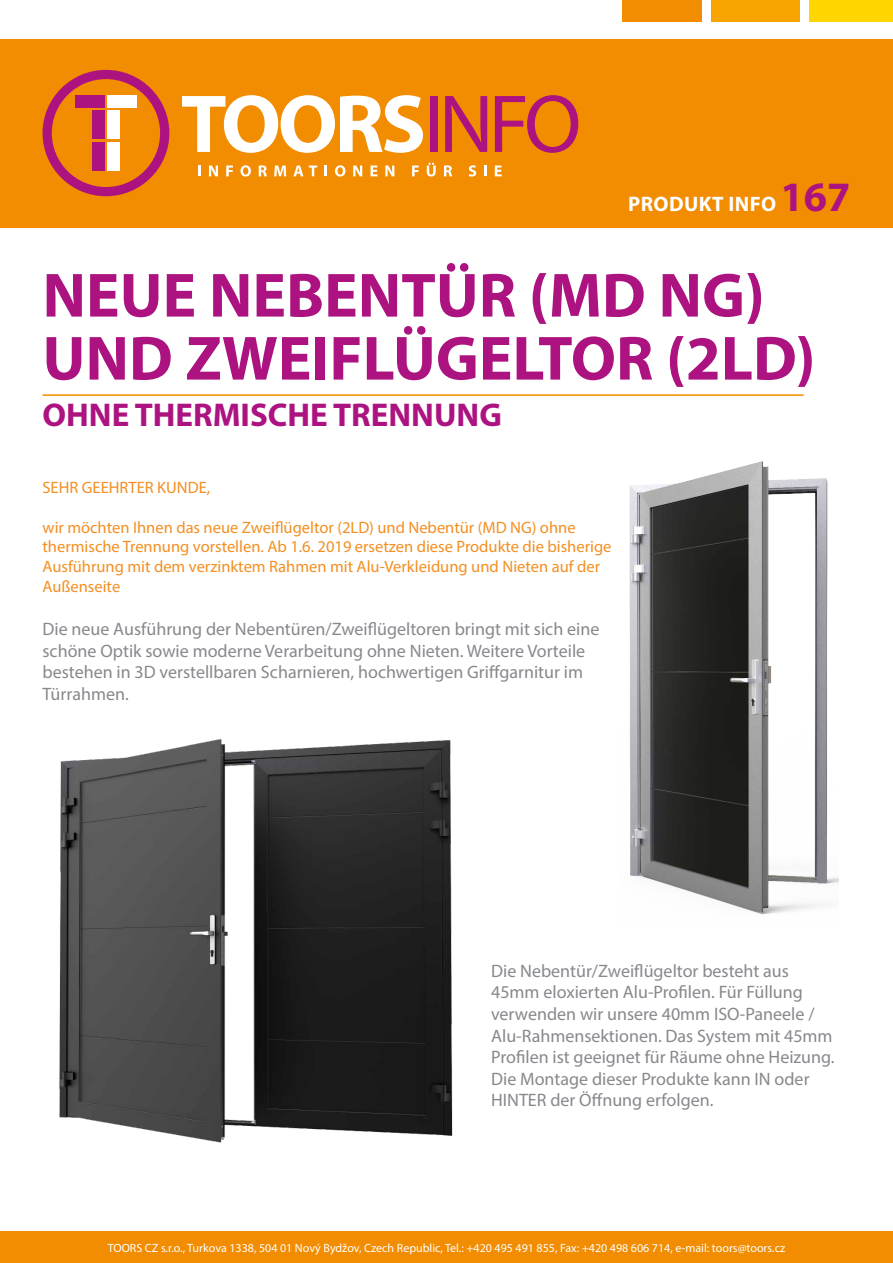
<style>
.page{position:relative;width:893px;height:1263px;background:#fff}
.page>*{position:absolute;margin:0;border:0;box-sizing:border-box;transform-origin:0 0}
.t1{font:700 63px/63px "Myriad Pro";color:#ac1280}
.t2{font:700 33px "Myriad Pro";color:#ad1380}
.t3{font:700 21px "Myriad Pro";letter-spacing:.02em;color:#fff}
.t4{font:18px/21.6px "Myriad Pro";color:#86888c}
.t5{font:16.5px/19.8px "Myriad Pro";color:#f38f22}
.t6{font:12px "Myriad Pro";color:#fff}
.s1{font-size:42px;color:#ad1380}
</style>
<div class="page">
<div style="left:0;top:39px;width:893px;height:189px;background:#f28c00"></div>
<div style="left:0;top:1231px;width:893px;height:32px;background:#f28c00"></div>
<div style="left:809px;top:0;width:84px;height:22px;background:#ffd600"></div>
<div style="left:712px;top:0;width:88px;height:22px;background:#f7a400"></div>
<div style="left:623px;top:0;width:79px;height:22px;background:#f28c00"></div>
<svg style="left:43px;top:70px;width:126px;height:126px"></svg>
<svg style="left:182px;top:95px;width:241px;height:58px"></svg>
<svg style="left:198px;top:165px;width:3px;height:11px"></svg>
<svg style="left:209px;top:165px;width:9px;height:11px"></svg>
<svg style="left:226px;top:165px;width:7px;height:11px"></svg>
<svg style="left:240px;top:165px;width:11px;height:12px"></svg>
<svg style="left:259px;top:165px;width:8px;height:11px"></svg>
<svg style="left:274px;top:165px;width:12px;height:11px"></svg>
<svg style="left:293px;top:165px;width:10px;height:11px"></svg>
<svg style="left:309px;top:165px;width:8px;height:11px"></svg>
<svg style="left:325px;top:165px;width:2px;height:11px"></svg>
<svg style="left:335px;top:165px;width:10px;height:12px"></svg>
<svg style="left:353px;top:165px;width:9px;height:11px"></svg>
<svg style="left:371px;top:165px;width:6px;height:11px"></svg>
<svg style="left:385px;top:165px;width:9px;height:11px"></svg>
<svg style="left:412px;top:165px;width:7px;height:11px"></svg>
<svg style="left:427px;top:163px;width:9px;height:14px"></svg>
<svg style="left:444px;top:165px;width:8px;height:11px"></svg>
<svg style="left:469px;top:165px;width:7px;height:12px"></svg>
<svg style="left:484px;top:165px;width:2px;height:11px"></svg>
<svg style="left:495px;top:165px;width:7px;height:11px"></svg>
<div style="left:430px;top:96px;width:7px;height:56px;background:#ad1380"></div>
<svg style="left:445px;top:96px;width:42px;height:56px"></svg>
<svg style="left:495px;top:95px;width:83px;height:58px"></svg>
<hr style="left:43px;top:394px;width:761px;height:2px;background:#f28c00">
<img style="left:59px;top:739px;width:394px;height:404px">
<img style="left:629px;top:461px;width:210px;height:454px">
<p class="t3" style="left:628px;top:190px;width:224px">PRODUKT INFO <span class="s1">167</span></p>
<h1 class="t1" style="left:43px;top:262px;width:774px">NEUE NEBENTÜR (MD NG)<br>UND ZWEIFLÜGELTOR (2LD)</h1>
<h2 class="t2" style="left:43px;top:393px;width:461px">OHNE THERMISCHE TRENNUNG</h2>
<p class="t5" style="left:43px;top:477px;width:169px">SEHR GEEHRTER KUNDE,</p>
<p class="t5" style="left:43px;top:517px;width:570px">wir möchten Ihnen das neue Zweiflügeltor (2LD) und Nebentür (MD NG) ohne thermische Trennung vorstellen. Ab 1.6. 2019 ersetzen diese Produkte die bisherige Ausführung mit dem verzinktem Rahmen mit Alu-Verkleidung und Nieten auf der Außenseite</p>
<p class="t4" style="left:43px;top:618px;width:558px">Die neue Ausführung der Nebentüren/Zweiflügeltoren bringt mit sich eine schöne Optik sowie moderne Verarbeitung ohne Nieten. Weitere Vorteile bestehen in 3D verstellbaren Scharnieren, hochwertigen Griffgarnitur im Türrahmen.</p>
<p class="t4" style="left:491px;top:960px;width:345px">Die Nebentür/Zweiflügeltor besteht aus 45mm eloxierten Alu-Profilen. Für Füllung verwenden wir unsere 40mm ISO-Paneele / Alu-Rahmensektionen. Das System mit 45mm Profilen ist geeignet für Räume ohne Heizung.<br>Die Montage dieser Produkte kann IN oder HINTER der Öffnung erfolgen.</p>
<p class="t6" style="left:108px;top:1240px;width:679px">TOORS CZ s.r.o., Turkova 1338, 504 01 Nový Bydžov, Czech Republic, Tel.: +420 495 491 855, Fax: +420 498 606 714, e-mail: toors@toors.cz</p>
</div>
